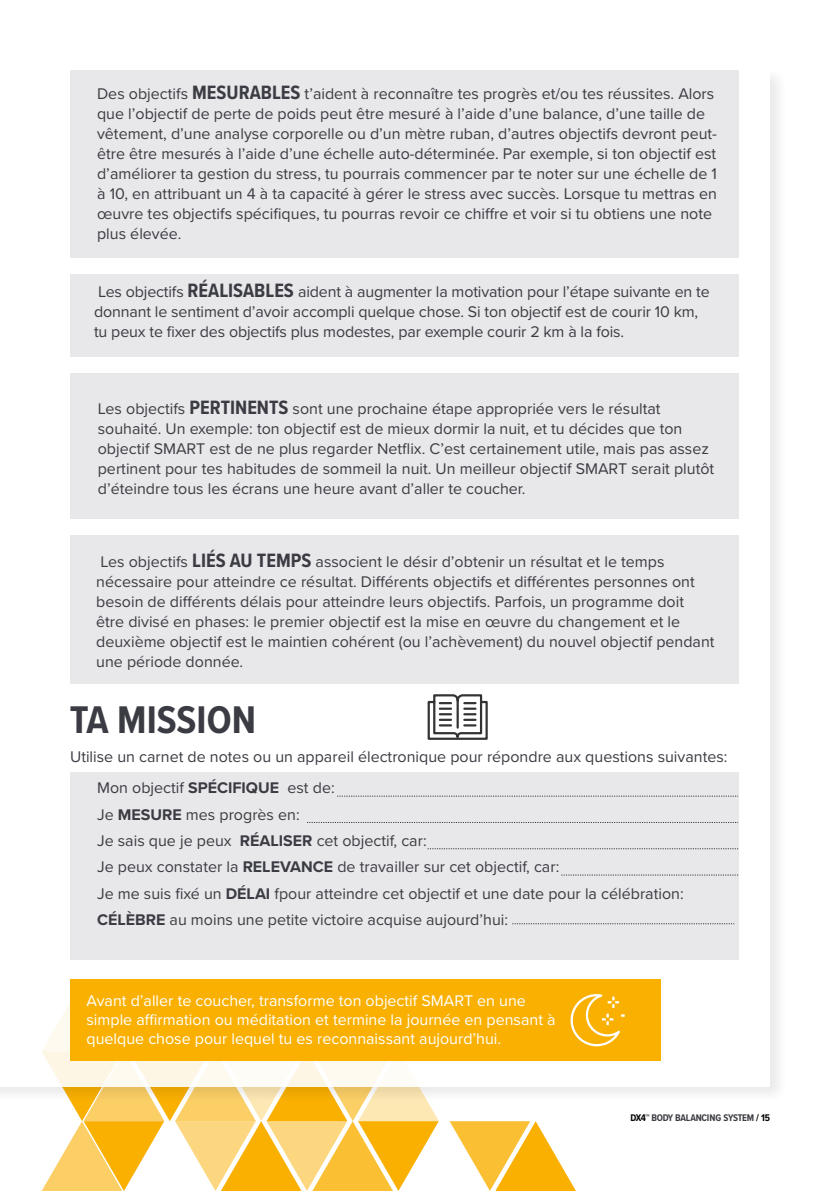
<style>
.page{position:relative;width:840px;height:1191px;background:#fff}
.page>*{position:absolute;margin:0;border:0;box-sizing:border-box;transform-origin:0 0}
.t1{font:700 40px "Proxima Nova Cond";color:#3b3c43}
.t2{font:16px/20px "Proxima Nova";color:#3b3c43}
.t3{font:16px/19px "Proxima Nova";color:#fff}
.t4{font:700 10px "Proxima Nova Cond";letter-spacing:-.03em;color:#3b3c43}
.s1{font-family:"Proxima Nova Cond";font-weight:700;font-size:20px}
.s2{font-weight:700}
.s3{color:#000}
</style>
<div class="page">
<div style="left:0;top:66px;width:788px;height:1038px;background:#f9f9f9"></div>
<div style="left:0;top:70px;width:769px;height:1016px;background:#fff"></div>
<div style="left:70px;top:70px;width:667px;height:187px;background:#e8e8ea"></div>
<div style="left:70px;top:374px;width:667px;height:145px;background:#e8e8ea"></div>
<div style="left:70px;top:536px;width:667px;height:148px;background:#e8e8ea"></div>
<div style="left:70px;top:274px;width:667px;height:83px;background:#e8e8ea"></div>
<div style="left:70px;top:772px;width:667px;height:187px;background:#e8e8ea"></div>
<svg style="left:337px;top:796px;width:400px;height:1px"></svg>
<svg style="left:427px;top:848px;width:309px;height:1px"></svg>
<svg style="left:561px;top:874px;width:175px;height:1px"></svg>
<svg style="left:512px;top:923px;width:221px;height:1px"></svg>
<svg style="left:307px;top:822px;width:430px;height:1px"></svg>
<div style="left:70px;top:979px;width:590px;height:81px;background:#f9b000"></div>
<svg style="left:42px;top:994px;width:582px;height:197px"></svg>
<svg style="left:427px;top:694px;width:61px;height:46px"></svg>
<p class="t2" style="left:97px;top:83px;width:621px">Des objectifs <span class="s1">MESURABLES</span> t’aident à reconnaître tes progrès et/ou tes réussites. Alors que l’objectif de perte de poids peut être mesuré à l’aide d’une balance, d’une taille de vêtement, d’une analyse corporelle ou d’un mètre ruban, d’autres objectifs devront peut&shy;être être mesurés à l’aide d’une échelle auto-déterminée. Par exemple, si ton objectif est d’améliorer ta gestion du stress, tu pourrais commencer par te noter sur une échelle de 1 à 10, en attribuant un 4 à ta capacité à gérer le stress avec succès. Lorsque tu mettras en œuvre tes objectifs spécifiques, tu pourras revoir ce chiffre et voir si tu obtiens une note plus élevée.</p>
<p class="t2" style="left:94px;top:281px;width:617px">Les objectifs <span class="s1">RÉALISABLES</span> aident à augmenter la motivation pour l’étape suivante en te donnant le sentiment d’avoir accompli quelque chose. Si ton objectif est de courir 10 km, tu peux te fixer des objectifs plus modestes, par exemple courir 2 km à la fois.</p>
<p class="t2" style="left:98px;top:398px;width:617px">Les objectifs <span class="s1">PERTINENTS</span> sont une prochaine étape appropriée vers le résultat souhaité. Un exemple: ton objectif est de mieux dormir la nuit, et tu décides que ton objectif SMART est de ne plus regarder Netflix. C’est certainement utile, mais pas assez pertinent pour tes habitudes de sommeil la nuit. Un meilleur objectif SMART serait plutôt d’éteindre tous les écrans une heure avant d’aller te coucher.</p>
<p class="t2" style="left:96px;top:551px;width:619px">Les objectifs <span class="s1">LIÉS AU TEMPS</span> associent le désir d’obtenir un résultat et le temps nécessaire pour atteindre ce résultat. Différents objectifs et différentes personnes ont besoin de différents délais pour atteindre leurs objectifs. Parfois, un programme doit être divisé en phases: le premier objectif est la mise en œuvre du changement et le deuxième objectif est le maintien cohérent (ou l’achèvement) du nouvel objectif pendant une période donnée.</p>
<h1 class="t1" style="left:70px;top:690px;width:187px">TA MISSION</h1>
<p class="t2" style="left:97px;top:741px;width:631px;line-height:30.8px;text-indent:-27px">Utilise un carnet de notes ou un appareil électronique pour répondre aux questions suivantes:<br>Mon objectif <span class="s2">SPÉCIFIQUE</span> est de:</p>
<p class="t2" style="left:97px;top:800px;width:587px;line-height:26.4px">Je <span class="s2">MESURE</span> mes progrès en:<br>Je sais que je peux <span class="s2">RÉALISER</span> cet objectif, car:<br>Je peux constater la <span class="s2">RELEVANCE</span> de travailler sur cet objectif, car:<br>Je me suis fixé un <span class="s2">DÉLAI</span> fpour atteindre cet objectif et une date pour la célébration:<br><span class="s2">CÉLÈBRE</span> au moins une petite victoire acquise aujourd’hui:</p>
<p class="t3" style="left:86px;top:990px;width:470px">Avant d’aller te coucher, transforme ton objectif SMART en une simple affirmation ou méditation et termine la journée en pensant à quelque chose pour lequel tu es reconnaissant aujourd’hui.</p>
<p class="t4" style="left:630px;top:1110px;width:141px"><span class="s3">DX4™️</span> BODY BALANCING SYSTEM <span class="s3">/ 15</span></p>
</div>
